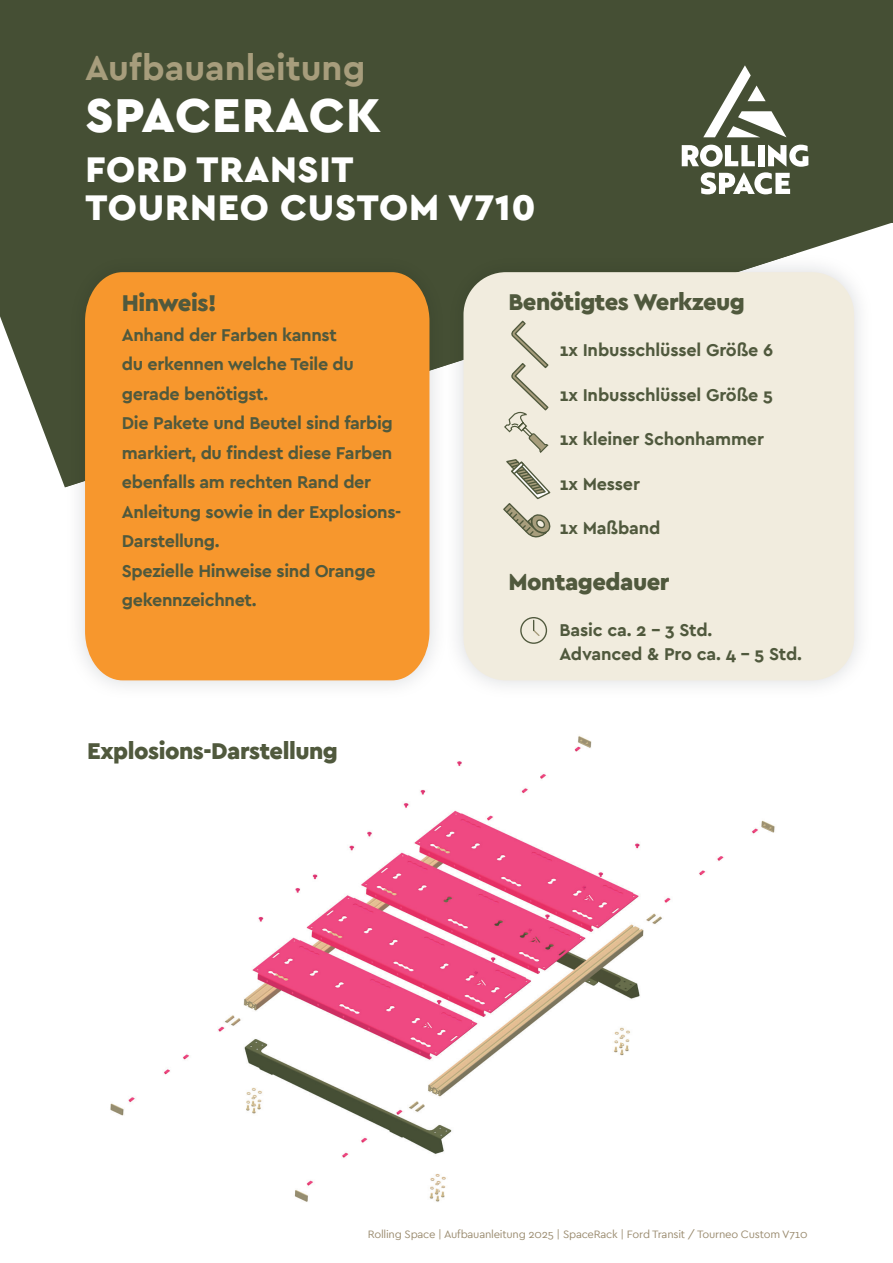
<style>
.page{position:relative;width:893px;height:1263px;background:#fff}
.page>*{position:absolute;margin:0;border:0;box-sizing:border-box;transform-origin:0 0}
.t1{font:900 49.95px "Cera";letter-spacing:.02em;color:#fff}
.t2{font:900 37.5px/37.5px "Cera";letter-spacing:.02em;color:#fff}
.t3{font:700 36px "Cera";color:#a79d7c}
.t4{font:900 24px "Cera";letter-spacing:-.02em;color:#50593d}
.t5{font:700 18px/29.5px "Cera";letter-spacing:-.02em;color:#50593d}
.t6{font:11.25px "Cera PRO";letter-spacing:-.02em;color:#9a8b6f}
</style>
<div class="page">
<div style="left:0;top:0;width:893px;height:487px;background:#454f34"></div>
<svg style="left:682px;top:145px;width:126px;height:49px"></svg>
<svg style="left:703px;top:65px;width:83px;height:72px"></svg>
<img style="left:605px;top:253px;width:268px;height:433px">
<img style="left:448px;top:366px;width:157px;height:320px">
<img style="left:448px;top:253px;width:349px;height:113px">
<div style="left:463px;top:272px;width:391px;height:408px;background:#f1ecde;border-radius:43px"></div>
<svg style="left:503px;top:320px;width:48px;height:218px"></svg>
<img style="left:110px;top:736px;width:665px;height:466px">
<img style="left:79px;top:487px;width:356px;height:199px">
<img style="left:66px;top:253px;width:382px;height:234px">
<div style="left:85px;top:272px;width:344px;height:408px;background:#f7972d"></div>
<div style="left:520px;top:617px;width:27px;height:27px;border:1px solid #50593d;border-radius:50%"></div>
<svg style="left:533px;top:620px;width:8px;height:16px"></svg>
<h3 class="t3" style="left:85px;top:44px;width:282px">Aufbauanleitung</h3>
<h1 class="t1" style="left:86px;top:82px;width:297px">SPACERACK</h1>
<h2 class="t2" style="left:85px;top:149px;width:452px">FORD TRANSIT<br>TOURNEO CUSTOM V710</h2>
<h3 class="t4" style="left:122px;top:287px;width:96px">Hinweis!</h3>
<p class="t5" style="left:122px;top:319px;width:281px">Anhand der Farben kannst<br>du erkennen welche Teile du gerade benötigst.<br>Die Pakete und Beutel sind farbig markiert, du findest diese Farben ebenfalls am rechten Rand der<br>Anleitung sowie in der Explosions-<br>Darstellung.<br>Spezielle Hinweise sind Orange gekennzeichnet.</p>
<h3 class="t4" style="left:87px;top:735px;width:252px">Explosions-Darstellung</h3>
<h3 class="t4" style="left:508px;top:286px;width:238px">Benötigtes Werkzeug</h3>
<p class="t5" style="left:559px;top:335px;width:215px">1x Inbusschlüssel Größe 6</p>
<p class="t5" style="left:559px;top:379px;width:215px">1x Inbusschlüssel Größe 5</p>
<p class="t5" style="left:559px;top:424px;width:206px">1x kleiner Schonhammer</p>
<p class="t5" style="left:559px;top:468px;width:82px">1x Messer</p>
<p class="t5" style="left:559px;top:513px;width:103px">1x Maßband</p>
<h3 class="t4" style="left:508px;top:566px;width:163px">Montagedauer</h3>
<p class="t5" style="left:559px;top:617px;width:244px;line-height:24px">Basic ca. 2 – 3 Std.<br>Advanced &amp; Pro ca. 4 – 5 Std.</p>
<p class="t6" style="left:368px;top:1227px;width:441px">Rolling Space | Aufbauanleitung 2025 | SpaceRack | Ford Transit / Tourneo Custom V710</p>
</div>
